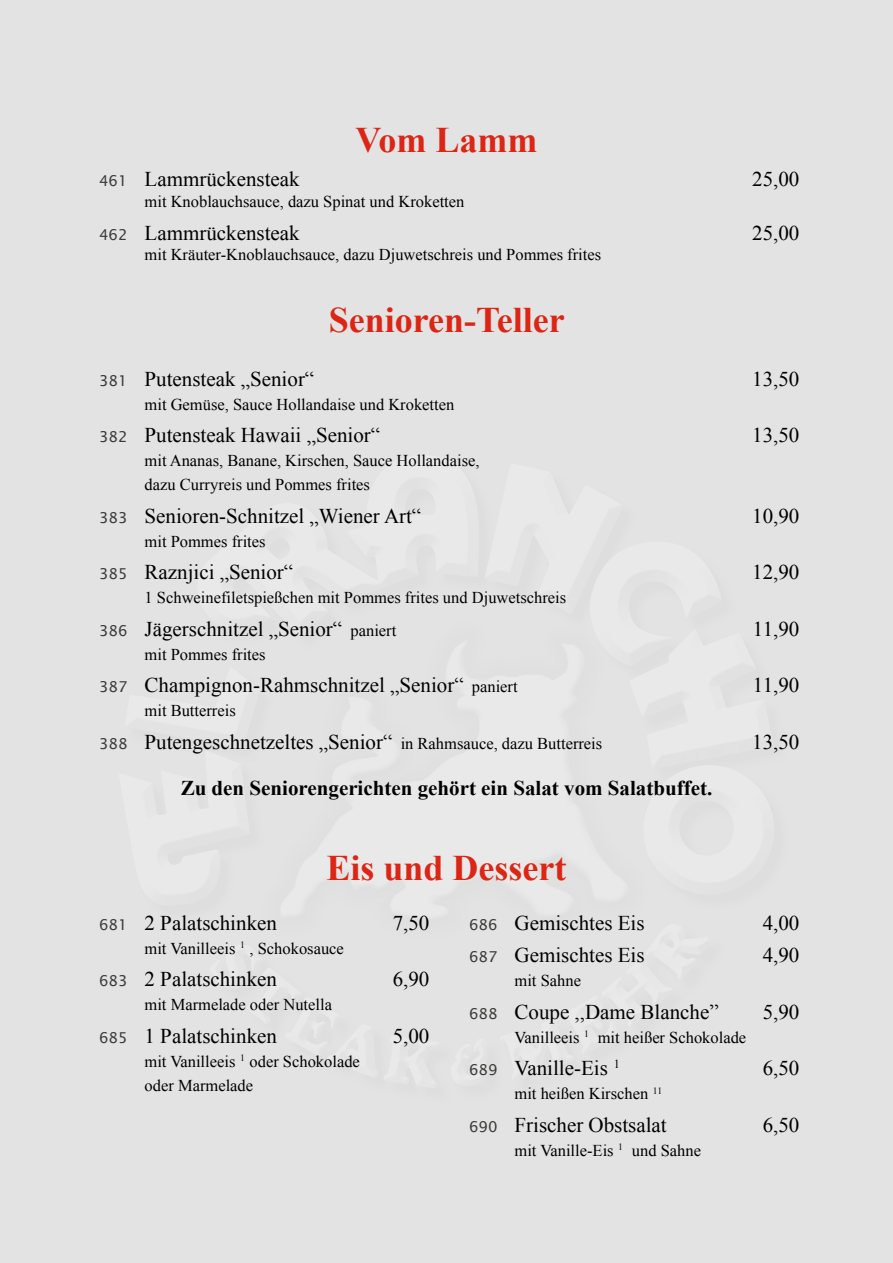
<style>
.page{position:relative;width:893px;height:1263px;background:#e3e3e3}
.page>*{position:absolute;margin:0;border:0;box-sizing:border-box;transform-origin:0 0}
.t1{font:700 36px "Times New Roman";color:#dc2615}
.t2{font:21px "Times New Roman";color:#000}
.t3{font:700 21px "Times New Roman";color:#000}
.t4{font:16.5px/24px "Times New Roman";color:#000}
.s1{font-family:"Lucida Sans";font-size:15px;color:#3c3c3b}
.s2{font-size:16.5px}
</style>
<div class="page">
<h1 class="t1" style="left:356px;top:115px;width:183px">Vom Lamm</h1>
<p class="t2" style="left:99px;top:165px;width:202px"><span class="s1">461</span> Lammrückensteak</p>
<p class="t2" style="left:752px;top:165px;width:49px">25,00</p>
<p class="t4" style="left:145px;top:189px;width:321px">mit Knoblauchsauce, dazu Spinat und Kroketten</p>
<p class="t2" style="left:99px;top:219px;width:202px"><span class="s1">462</span> Lammrückensteak</p>
<p class="t2" style="left:752px;top:219px;width:49px">25,00</p>
<p class="t4" style="left:145px;top:242px;width:458px">mit Kräuter-Knoblauchsauce, dazu Djuwetschreis und Pommes frites</p>
<h1 class="t1" style="left:329px;top:295px;width:238px">Senioren-Teller</h1>
<p class="t2" style="left:99px;top:364px;width:217px"><span class="s1">381</span> Putensteak „Senior“</p>
<p class="t2" style="left:752px;top:364px;width:49px">13,50</p>
<p class="t4" style="left:145px;top:392px;width:311px">mit Gemüse, Sauce Hollandaise und Kroketten</p>
<p class="t2" style="left:99px;top:421px;width:283px"><span class="s1">382</span> Putensteak Hawaii „Senior“</p>
<p class="t2" style="left:752px;top:421px;width:49px">13,50</p>
<p class="t4" style="left:145px;top:448px;width:336px">mit Ananas, Banane, Kirschen, Sauce Hollandaise, dazu Curryreis und Pommes frites</p>
<p class="t2" style="left:99px;top:501px;width:324px"><span class="s1">383</span> Senioren-Schnitzel „Wiener Art“</p>
<p class="t2" style="left:752px;top:501px;width:49px">10,90</p>
<p class="t4" style="left:145px;top:529px;width:123px">mit Pommes frites</p>
<p class="t2" style="left:99px;top:558px;width:196px"><span class="s1">385</span> Raznjici „Senior“</p>
<p class="t2" style="left:752px;top:558px;width:49px">12,90</p>
<p class="t4" style="left:145px;top:585px;width:423px">1 Schweinefiletspießchen mit Pommes frites und Djuwetschreis</p>
<p class="t2" style="left:99px;top:614px;width:299px"><span class="s1">386</span> Jägerschnitzel „Senior“ <span class="s2">paniert</span></p>
<p class="t2" style="left:753px;top:614px;width:48px">11,90</p>
<p class="t4" style="left:145px;top:642px;width:123px">mit Pommes frites</p>
<p class="t2" style="left:99px;top:671px;width:420px"><span class="s1">387</span> Champignon-Rahmschnitzel „Senior“ <span class="s2">paniert</span></p>
<p class="t2" style="left:753px;top:671px;width:48px">11,90</p>
<p class="t4" style="left:145px;top:698px;width:93px">mit Butterreis</p>
<p class="t2" style="left:99px;top:727px;width:505px"><span class="s1">388</span> Putengeschnetzeltes „Senior“ <span class="s2">in Rahmsauce, dazu Butterreis</span></p>
<p class="t2" style="left:752px;top:727px;width:49px">13,50</p>
<p class="t3" style="left:181px;top:773px;width:533px">Zu den Seniorengerichten gehört ein Salat vom Salatbuffet.</p>
<h1 class="t1" style="left:326px;top:843px;width:242px">Eis und Dessert</h1>
<p class="t2" style="left:99px;top:908px;width:179px"><span class="s1">681</span> 2 Palatschinken</p>
<p class="t2" style="left:393px;top:908px;width:38px">7,50</p>
<p class="t4" style="left:145px;top:936px;width:201px">mit Vanilleeis <sup>1</sup> , Schokosauce</p>
<p class="t2" style="left:99px;top:965px;width:179px"><span class="s1">683</span> 2 Palatschinken</p>
<p class="t2" style="left:393px;top:965px;width:38px">6,90</p>
<p class="t4" style="left:145px;top:992px;width:189px">mit Marmelade oder Nutella</p>
<p class="t2" style="left:99px;top:1021px;width:179px"><span class="s1">685</span> 1 Palatschinken</p>
<p class="t2" style="left:393px;top:1021px;width:38px">5,00</p>
<p class="t4" style="left:145px;top:1049px;width:217px">mit Vanilleeis <sup>1</sup> oder Schokolade oder Marmelade</p>
<p class="t2" style="left:469px;top:908px;width:177px"><span class="s1">686</span> Gemischtes Eis</p>
<p class="t2" style="left:763px;top:908px;width:38px">4,00</p>
<p class="t2" style="left:469px;top:941px;width:177px"><span class="s1">687</span> Gemischtes Eis</p>
<p class="t2" style="left:763px;top:941px;width:38px">4,90</p>
<p class="t4" style="left:514px;top:968px;width:68px">mit Sahne</p>
<p class="t2" style="left:469px;top:997px;width:251px"><span class="s1">688</span> Coupe ,,Dame Blanche”</p>
<p class="t2" style="left:763px;top:997px;width:38px">5,90</p>
<p class="t4" style="left:514px;top:1025px;width:233px">Vanilleeis <sup>1</sup> mit heißer Schokolade</p>
<p class="t2" style="left:469px;top:1054px;width:152px"><span class="s1">689</span> Vanille-Eis <sup>1</sup></p>
<p class="t2" style="left:763px;top:1054px;width:38px">6,50</p>
<p class="t4" style="left:514px;top:1081px;width:149px">mit heißen Kirschen <sup>11</sup></p>
<p class="t2" style="left:469px;top:1110px;width:199px"><span class="s1">690</span> Frischer Obstsalat</p>
<p class="t2" style="left:763px;top:1110px;width:38px">6,50</p>
<p class="t4" style="left:514px;top:1138px;width:188px">mit Vanille-Eis <sup>1</sup> und Sahne</p>
</div>
